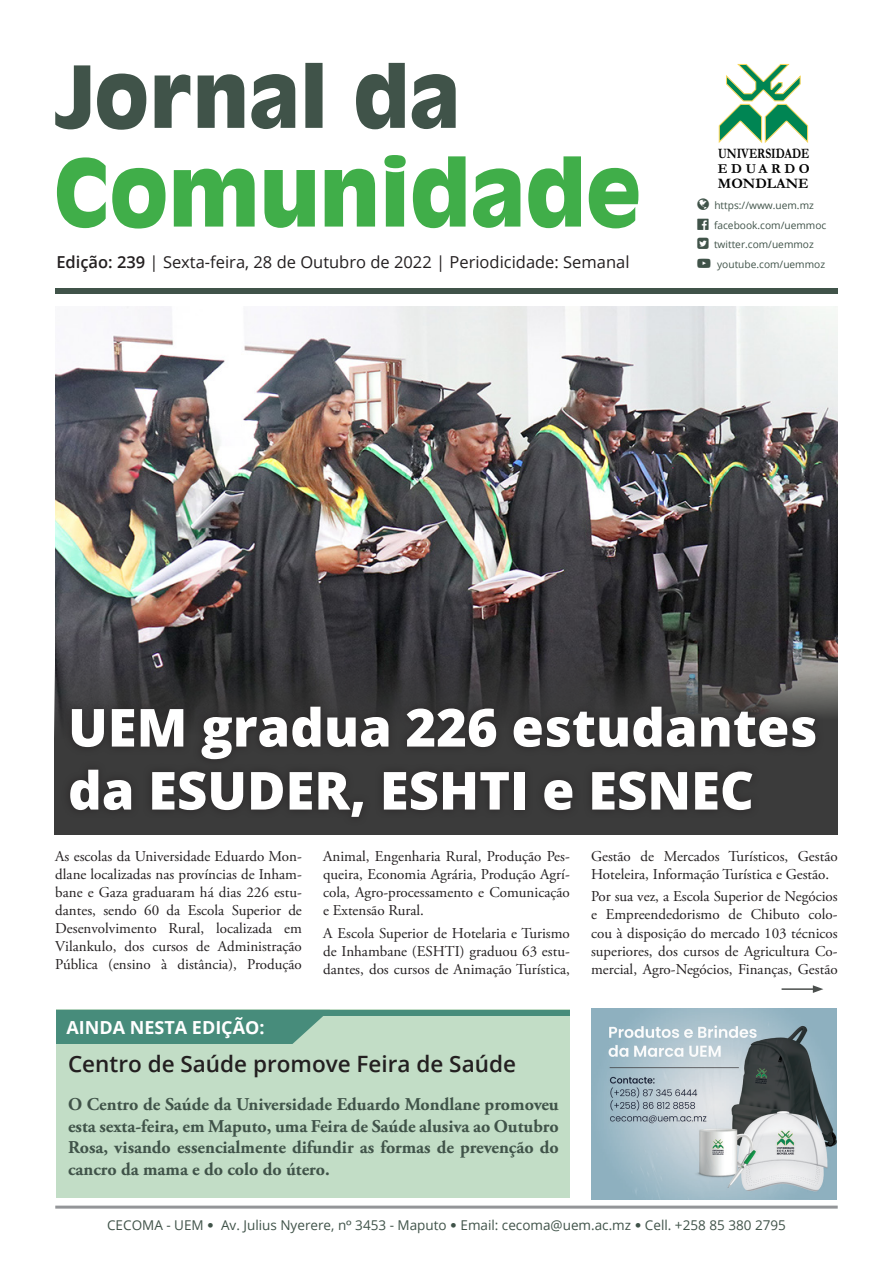
<style>
.page{position:relative;width:893px;height:1263px;background:#fff}
.page>*{position:absolute;margin:0;border:0;box-sizing:border-box;transform-origin:0 0}
.t1{font:800 52.5px/63px "Open Sans";color:#fff}
.t2{font:600 22.5px "Open Sans";color:#231f20}
.t3{font:700 18px/21.6px "Adobe Garamond Pro";color:#405349;text-align:justify}
.t4{font:700 18px "Open Sans";color:#fff}
.t5{font:16.5px "Open Sans";color:#231f20}
.t6{font:15px/18px "Adobe Garamond Pro";color:#231f20;text-align:justify}
.t7{font:700 14.7px "Garamond";color:#000}
.t8{font:700 14.55px "Garamond";color:#000;scale:.8 1}
.t9{font:700 13.8px "Garamond";letter-spacing:.255em;color:#000}
.t10{font:13.5px "Open Sans";color:#405349}
.t11{font:10.2px/19.5px "Open Sans";color:#405349}
.s1{font-weight:600}
.s2{font-family:"Museo Sans 300"}
.s3{font-family:"Poppins"}
</style>
<div class="page">
<img style="left:55px;top:306px;width:783px;height:349px">
<hr style="left:55px;top:1205px;width:783px;height:3px;background:#939598">
<svg style="left:57px;top:155px;width:581px;height:74px"></svg>
<svg style="left:356px;top:63px;width:100px;height:66px"></svg>
<svg style="left:198px;top:63px;width:125px;height:66px"></svg>
<svg style="left:55px;top:65px;width:135px;height:65px"></svg>
<svg style="left:718px;top:64px;width:91px;height:79px"></svg>
<div style="left:56px;top:1010px;width:514px;height:188px;background:#c2ddc6"></div>
<svg style="left:56px;top:1010px;width:274px;height:34px;background:#509280"></svg>
<div style="left:123px;top:1010px;width:447px;height:5px;background:#478c7b"></div>
<div style="left:55px;top:288px;width:783px;height:6px;background:#405349"></div>
<hr style="left:782px;top:988px;width:33px;height:2px;background:#4b4f4d">
<svg style="left:813px;top:985px;width:10px;height:8px"></svg>
<img style="left:591px;top:1008px;width:246px;height:192px">
<svg style="left:55px;top:655px;width:783px;height:180px;background:#3a3a3b"></svg>
<div style="left:61px;top:698px;width:763px;height:128px;background:#353535"></div>
<p class="t8" style="left:718px;top:144px;width:116px">UNIVERSIDADE</p>
<p class="t9" style="left:718px;top:159px;width:93px">EDUARDO</p>
<p class="t7" style="left:718px;top:173px;width:92px">MONDLANE</p>
<p class="t11" style="left:714px;top:196px;width:114px">https://www.uem.mz facebook.com/uemmoc twitter.com/uemmoz</p>
<p class="t5" style="left:56px;top:250px;width:575px"><span class="s1">Edição: 239</span> | Sexta-feira, 28 de Outubro de 2022 | Periodicidade: Semanal</p>
<p class="t11" style="left:717px;top:254px;width:110px">youtube.com/uemmoz</p>
<h2 class="t1" style="left:68px;top:693px;width:751px">UEM gradua 226 estudantes da ESUDER, ESHTI e ESNEC</h2>
<p class="t6" style="left:55px;top:848px;width:248px">As escolas da Universidade Eduardo Mon&shy;dlane localizadas nas províncias de Inham&shy;bane e Gaza graduaram há dias 226 estu&shy;dantes, sendo 60 da Escola Superior de Desenvolvimento Rural, localizada em Vilankulo, dos cursos de Administração Pública (ensino à distância), Produção</p>
<p class="t6" style="left:323px;top:848px;width:248px">Animal, Engenharia Rural, Produção Pes&shy;queira, Economia Agrária, Produção Agrí&shy;cola, Agro-processamento e Comunicação e Extensão Rural.</p>
<p class="t6" style="left:323px;top:924px;width:248px">A Escola Superior de Hotelaria e Turismo de Inhambane (ESHTI) graduou 63 estu&shy;dantes, dos cursos de Animação Turística,</p>
<p class="t4" style="left:66px;top:1014px;width:200px">AINDA NESTA EDIÇÃO:</p>
<h2 class="t2" style="left:68px;top:1048px;width:449px">Centro de Saúde promove Feira de Saúde</h2>
<h2 class="t3" style="left:68px;top:1094px;width:492px">O Centro de Saúde da Universidade Eduardo Mondlane promoveu esta sexta-feira, em Maputo, uma Feira de Saúde alusiva ao Outubro Rosa, visando essencialmente difundir as formas de prevenção do cancro da mama e do colo do útero.</h2>
<p class="t6" style="left:591px;top:848px;width:248px">Gestão de Mercados Turísticos, Gestão<br>Hoteleira, Informação Turística e Gestão.</p>
<p class="t6" style="left:591px;top:888px;width:248px">Por sua vez, a Escola Superior de Negócios e Empreendedorismo de Chibuto colo&shy;cou à disposição do mercado 103 técnicos superiores, dos cursos de Agricultura Co&shy;mercial, Agro-Negócios, Finanças, Gestão</p>
<p class="t10" style="left:107px;top:1216px;width:680px">CECOMA - UEM <span class="s2">∞</span> Av. Julius Nyerere, n<span class="s3">°</span> 3453 - Maputo <span class="s2">∞</span> Email: cecoma@uem.ac.mz <span class="s2">∞</span> Cell. +258 85 380 2795</p>
</div>
